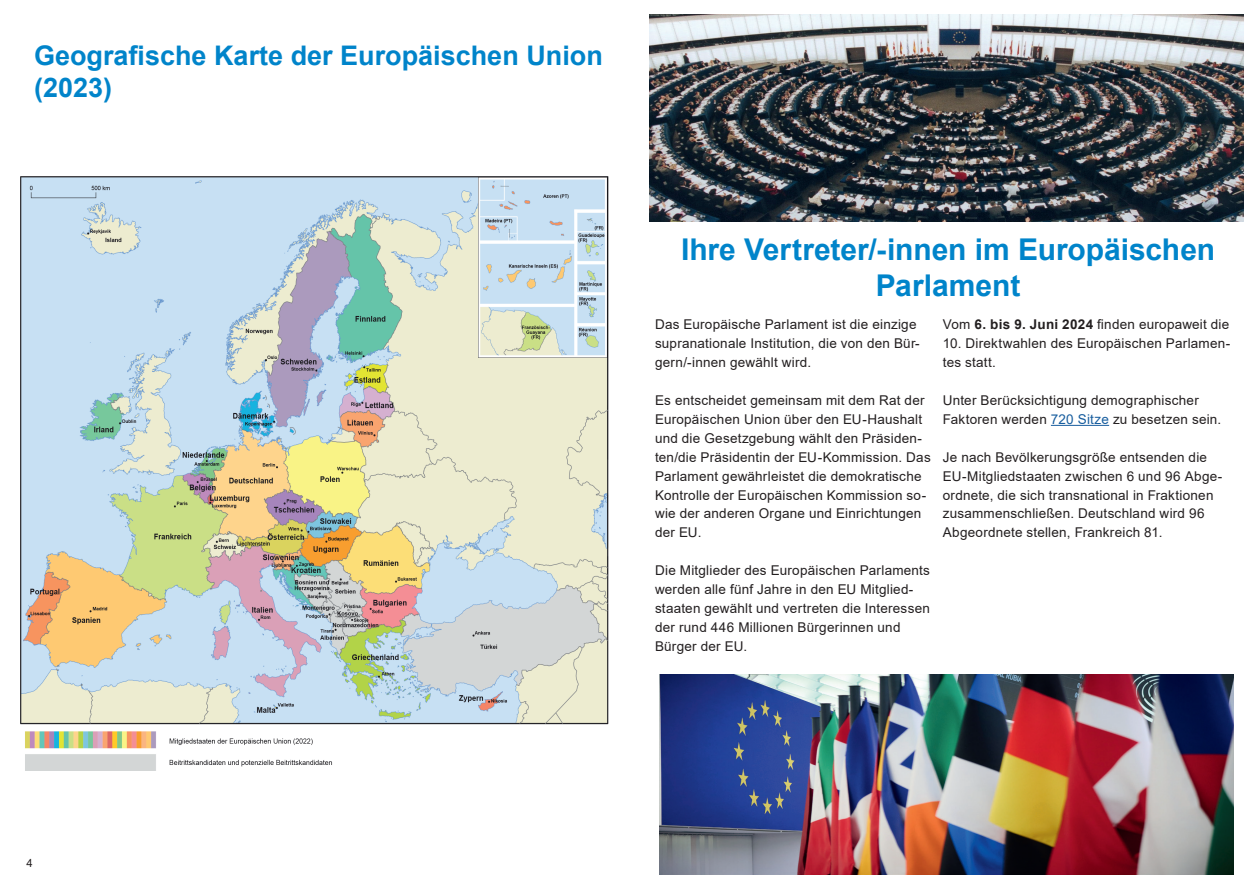
<style>
.page{position:relative;width:1259px;height:893px;background:#fff}
.page>*{position:absolute;margin:0;border:0;box-sizing:border-box;transform-origin:0 0}
.t1{font:700 30px/36px "Arial";color:#0084ca;text-align:center}
.t2{font:700 27px/32.4px "Arial";color:#0084ca}
.t3{font:13.5px/18.9px "Arial";letter-spacing:.015em;color:#231f20}
.t4{font:11.25px "Arial";color:#231f20}
.s1{font-weight:700}
.s2{color:#175d9e}
</style>
<div class="page">
<img style="left:20px;top:176px;width:589px;height:594px">
<img style="left:649px;top:15px;width:594px;height:206px">
<hr style="left:1051px;top:425px;width:58px;height:1px;background:#175d9e">
<img style="left:659px;top:674px;width:574px;height:201px">
<h2 class="t2" style="left:34px;top:39px;width:570px">Geografische Karte der Europäischen Union (2023)</h2>
<h1 class="t1" style="left:681px;top:232px;width:536px">Ihre Vertreter/-innen im Europäischen<br>Parlament</h1>
<p class="t3" style="left:943px;top:315px;width:288px">Vom <span class="s1">6. bis 9. Juni 2024</span> finden europaweit die</p>
<p class="t3" style="left:943px;top:334px;width:289px">10. Direktwahlen des Europäischen Parlamen&shy;tes statt.</p>
<p class="t3" style="left:943px;top:391px;width:280px">Unter Berücksichtigung demographischer<br>Faktoren werden <span class="s2">720 Sitze</span> zu besetzen sein.</p>
<p class="t3" style="left:943px;top:447px;width:281px">Je nach Bevölkerungsgröße entsenden die EU-Mitgliedstaaten zwischen 6 und 96 Abge&shy;ordnete, die sich transnational in Fraktionen zusammenschließen. Deutschland wird 96<br>Abgeordnete stellen, Frankreich 81.</p>
<p class="t3" style="left:655px;top:315px;width:266px">Das Europäische Parlament ist die einzige supranationale Institution, die von den Bür&shy;gern/-innen gewählt wird.</p>
<p class="t3" style="left:655px;top:391px;width:277px">Es entscheidet gemeinsam mit dem Rat der Europäischen Union über den EU-Haushalt und die Gesetzgebung wählt den Präsiden&shy;ten/die Präsidentin der EU-Kommission. Das Parlament gewährleistet die demokratische Kontrolle der Europäischen Kommission so&shy;wie der anderen Organe und Einrichtungen der EU.</p>
<p class="t3" style="left:655px;top:561px;width:276px">Die Mitglieder des Europäischen Parlaments werden alle fünf Jahre in den EU Mitglied&shy;staaten gewählt und vertreten die Interessen der rund 446 Millionen Bürgerinnen und Bürger der EU.</p>
<p class="t4" style="left:27px;top:856px;width:8px">4</p>
</div>
